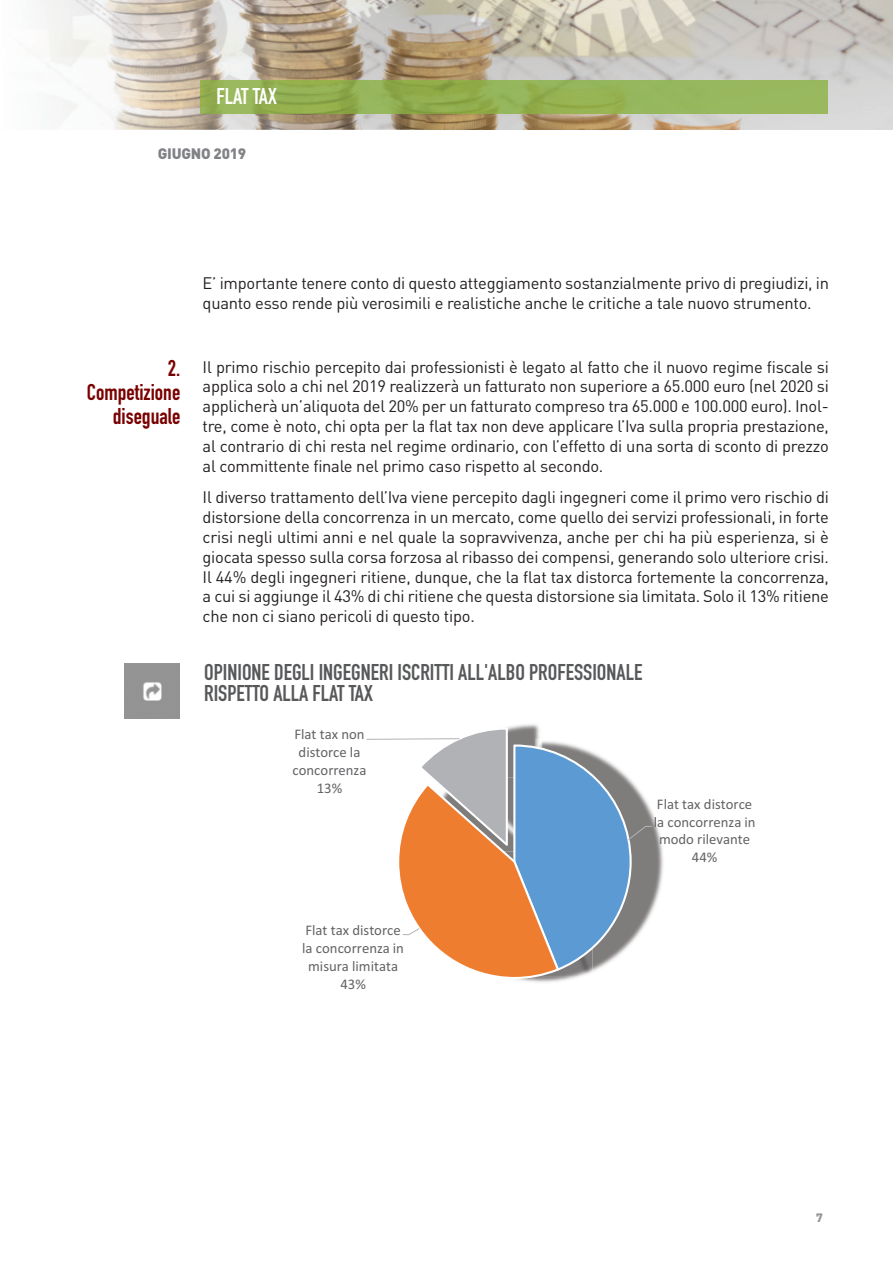
<style>
.page{position:relative;width:893px;height:1263px;background:#fff}
.page>*{position:absolute;margin:0;border:0;box-sizing:border-box;transform-origin:0 0}
.t1{font:700 22.5px/21px "DIN Condensed";color:#57585a}
.t2{font:700 22.5px/24px "DIN Condensed";color:#790100;text-align:right}
.t3{font:700 22.5px "DIN Condensed";color:#fff}
.t4{font:16.5px/19.8px "DIN";letter-spacing:-.015em;color:#231f20;text-align:justify}
.t5{font:900 15px "DIN";letter-spacing:-.015em;color:#808285}
.t6{font:14.7px/18px "Calibri";color:#636366;text-align:center}
.t7{font:900 12px "DIN";color:#939598}
</style>
<div class="page">
<img style="left:426px;top:0;width:467px;height:130px">
<img style="left:40px;top:0;width:386px;height:130px">
<img style="left:201px;top:80px;width:627px;height:33px">
<img style="left:124px;top:663px;width:56px;height:56px">
<img style="left:652px;top:812px;width:11px;height:100px">
<img style="left:510px;top:724px;width:29px;height:3px">
<svg style="left:367px;top:727px;width:285px;height:255px"></svg>
<h1 class="t3" style="left:216px;top:88px;width:62px">FLAT TAX</h1>
<p class="t5" style="left:158px;top:148px;width:90px">GIUGNO 2019</p>
<h1 class="t2" style="left:87px;top:358px;width:95px">2.<br>Competizione diseguale</h1>
<p class="t4" style="left:203px;top:275px;width:628px">E’ importante tenere conto di questo atteggiamento sostanzialmente privo di pregiudizi, in quanto esso rende più verosimili e realistiche anche le critiche a tale nuovo strumento.</p>
<p class="t4" style="left:203px;top:359px;width:628px">Il primo rischio percepito dai professionisti è legato al fatto che il nuovo regime fiscale si applica solo a chi nel 2019 realizzerà un fatturato non superiore a 65.000 euro (nel 2020 si applicherà un’aliquota del 20% per un fatturato compreso tra 65.000 e 100.000 euro). Inol&shy;tre, come è noto, chi opta per la flat tax non deve applicare l’Iva sulla propria prestazione, al contrario di chi resta nel regime ordinario, con l’effetto di una sorta di sconto di prezzo al committente finale nel primo caso rispetto al secondo.</p>
<p class="t4" style="left:203px;top:489px;width:628px">Il diverso trattamento dell’Iva viene percepito dagli ingegneri come il primo vero rischio di distorsione della concorrenza in un mercato, come quello dei servizi professionali, in forte crisi negli ultimi anni e nel quale la sopravvivenza, anche per chi ha più esperienza, si è giocata spesso sulla corsa forzosa al ribasso dei compensi, generando solo ulteriore crisi.<br>Il 44% degli ingegneri ritiene, dunque, che la flat tax distorca fortemente la concorrenza, a cui si aggiunge il 43% di chi ritiene che questa distorsione sia limitata. Solo il 13% ritiene che non ci siano pericoli di questo tipo.</p>
<h1 class="t1" style="left:204px;top:663px;width:440px">OPINIONE DEGLI INGEGNERI ISCRITTI ALL'ALBO PROFESSIONALE<br>RISPETTO ALLA FLAT TAX</h1>
<p class="t6" style="left:292px;top:727px;width:75px">Flat tax non distorce la concorrenza<br>13%</p>
<p class="t6" style="left:654px;top:796px;width:103px">Flat tax distorce la concorrenza in modo rilevante<br>44%</p>
<p class="t6" style="left:302px;top:922px;width:103px">Flat tax distorce la concorrenza in misura limitata<br>43%</p>
<p class="t7" style="left:816px;top:1213px;width:8px">7</p>
</div>
